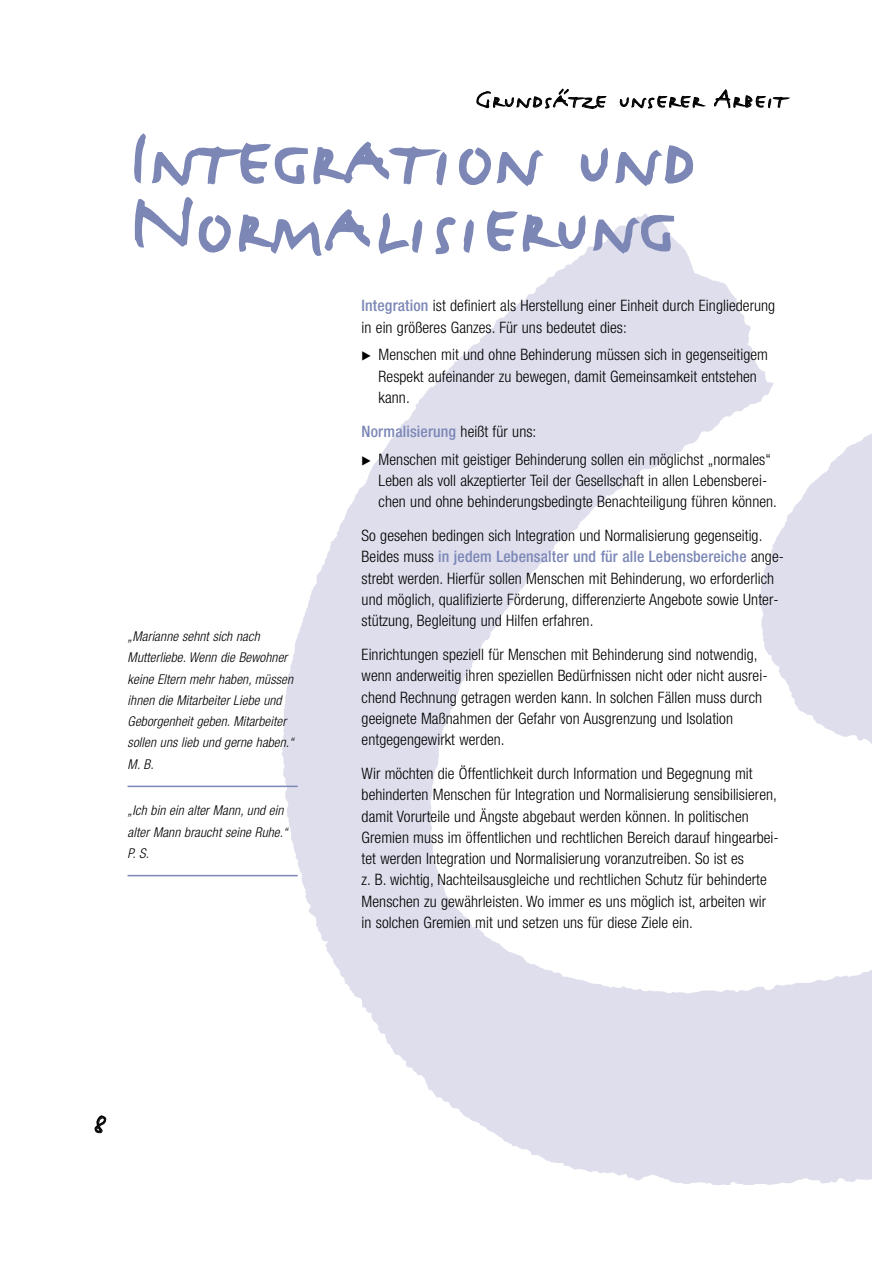
<style>
.page{position:relative;width:893px;height:1263px;background:#fff}
.page>*{position:absolute;margin:0;border:0;box-sizing:border-box;transform-origin:0 0}
.t1{font:108px "FF Justlefthand Caps";letter-spacing:.01em;color:#7c87b6}
.t2{font:31.5px "FF Justlefthand Caps";letter-spacing:.01em;color:#000;scale:1.12 1}
.t3{font:300 condensed 15.75px/21.3px "Helvetica Neue";letter-spacing:.005em;color:#000}
.t4{font:500 condensed 15.75px "Helvetica Neue";letter-spacing:.01em;color:#7c87b6}
.t5{font:italic 300 condensed 13.5px/21.3px "Helvetica Neue";letter-spacing:.01em;color:#000}
.s1{font-weight:500;color:#7c87b6}
.s2{font-family:"European Pi Three";font-weight:400;font-stretch:normal;font-size:12px}
.s3{font-weight:300;color:#000}
</style>
<div class="page">
<hr style="left:128px;top:786px;width:170px;height:1px;background:#7c87b6">
<hr style="left:128px;top:875px;width:170px;height:1px;background:#7c87b6">
<h2 class="t2" style="left:475px;top:78px;width:279px">Grundsätze unserer Arbeit</h2>
<h1 class="t1" style="left:129px;top:82px;width:568px">Integration und</h1>
<h1 class="t1" style="left:129px;top:150px;width:547px">Normalisierung</h1>
<p class="t5" style="left:128px;top:627px;width:168px">„Marianne sehnt sich nach<br>Mutterliebe. Wenn die Bewohner keine Eltern mehr haben, müssen ihnen die Mitarbeiter Liebe und<br>Geborgenheit geben. Mitarbeiter sollen uns lieb und gerne haben.“<br>M. B.</p>
<p class="t5" style="left:128px;top:801px;width:162px">„Ich bin ein alter Mann, und ein alter Mann braucht seine Ruhe.“<br>P. S.</p>
<p class="t3" style="left:361px;top:297px;width:415px"><span class="s1">Integration</span> ist definiert als Herstellung einer Einheit durch Eingliederung in ein größeres Ganzes. Für uns bedeutet dies:</p>
<p class="t3" style="left:378px;top:346px;width:391px;text-indent:-17px"><span class="s2">-</span> Menschen mit und ohne Behinderung müssen sich in gegenseitigem<br>Respekt aufeinander zu bewegen, damit Gemeinsamkeit entstehen kann.</p>
<p class="t4" style="left:361px;top:426px;width:176px">Normalisierung <span class="s3">heißt für uns:</span></p>
<p class="t3" style="left:378px;top:450px;width:400px;text-indent:-17px"><span class="s2">-</span> Menschen mit geistiger Behinderung sollen ein möglichst „normales“<br>Leben als voll akzeptierter Teil der Gesellschaft in allen Lebensberei&shy;chen und ohne behinderungsbedingte Benachteiligung führen können.</p>
<p class="t3" style="left:361px;top:527px;width:424px">So gesehen bedingen sich Integration und Normalisierung gegenseitig.<br>Beides muss <span class="s1">in jedem Lebensalter und für alle Lebensbereiche</span> ange&shy;strebt werden. Hierfür sollen Menschen mit Behinderung, wo erforderlich und möglich, qualifizierte Förderung, differenzierte Angebote sowie Unter&shy;stützung, Begleitung und Hilfen erfahren.</p>
<p class="t3" style="left:361px;top:646px;width:407px">Einrichtungen speziell für Menschen mit Behinderung sind notwendig, wenn anderweitig ihren speziellen Bedürfnissen nicht oder nicht ausrei&shy;chend Rechnung getragen werden kann. In solchen Fällen muss durch geeignete Maßnahmen der Gefahr von Ausgrenzung und Isolation entgegengewirkt werden.</p>
<p class="t3" style="left:361px;top:765px;width:419px">Wir möchten die Öffentlichkeit durch Information und Begegnung mit behinderten Menschen für Integration und Normalisierung sensibilisieren, damit Vorurteile und Ängste abgebaut werden können. In politischen Gremien muss im öffentlichen und rechtlichen Bereich darauf hingearbei&shy;tet werden Integration und Normalisierung voranzutreiben. So ist es<br>z. B. wichtig, Nachteilsausgleiche und rechtlichen Schutz für behinderte Menschen zu gewährleisten. Wo immer es uns möglich ist, arbeiten wir in solchen Gremien mit und setzen uns für diese Ziele ein.</p>
<h2 class="t2" style="left:93px;top:1103px;width:14px">8</h2>
</div>
